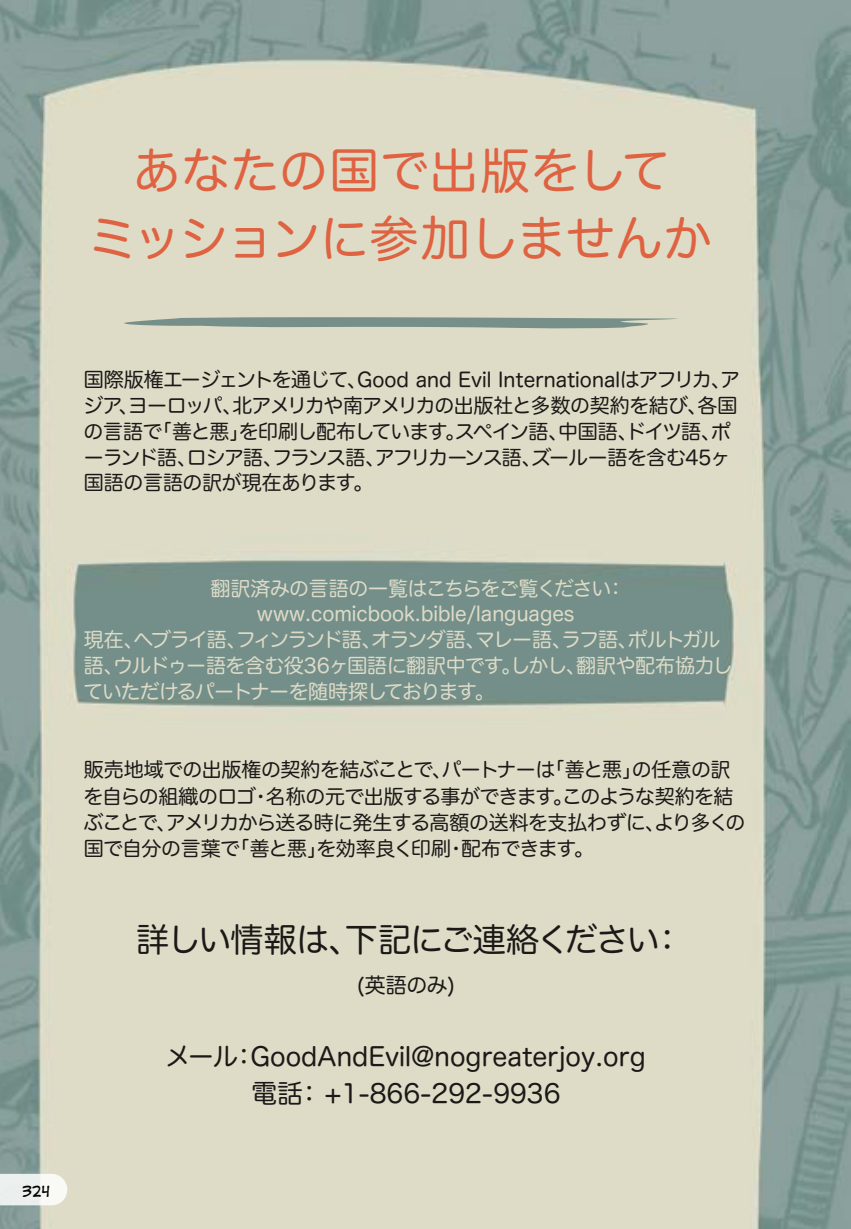
<style>
.page{position:relative;width:851px;height:1229px;background:#fff}
.page>*{position:absolute;margin:0;border:0;box-sizing:border-box;transform-origin:0 0}
.t1{font:49px/68.2px "Hira Maru Pro W4";letter-spacing:-.005em;color:#df6241;text-align:center}
.t2{font:33.07px "Hira Maru Pro W4";letter-spacing:-.04em;color:#1b1817}
.t3{font:25.72px/36.8px "Hira Maru Pro W4";color:#1b1817;text-align:center}
.t4{font:21px "Hira Maru Pro W4";color:#1b1817}
.t5{font:19.95px/25.7px "Hira Maru Pro W4";letter-spacing:-.035em;color:#1b1817}
.t6{font:19.95px "Hira Maru Pro W4";letter-spacing:-.035em;color:#dddbc7}
.t7{font:19.95px "Hira Maru Pro W4";letter-spacing:-.09em;color:#dddbc7}
.t8{font:19.95px "Hira Maru Pro W4";color:#dddbc7}
.t9{font:19.95px "Hira Maru Pro W4";letter-spacing:-.065em;color:#dddbc7}
.t10{font:14px "Digital Strip";color:#000}
</style>
<div class="page">
<img style="left:0;top:0;width:850px;height:1228px">
<svg style="left:124px;top:317px;width:555px;height:11px"></svg>
<svg style="left:0;top:1173px;width:67px;height:32px"></svg>
<h1 class="t1" style="left:88px;top:133px;width:626px">あなたの国で出版をして<br>ミッションに参加しませんか</h1>
<p class="t10" style="left:22px;top:1183px;width:29px">324</p>
<p class="t5" style="left:83px;top:366px;width:658px">国際版権エージェントを通じて、Good and Evil Internationalはアフリカ、アジア、ヨーロッパ、北アメリカや南アメリカの出版社と多数の契約を結び、各国の言語で「善と悪」を印刷し配布しています。スペイン語、中国語、ドイツ語、ポーランド語、ロシア語、フランス語、アフリカーンス語、ズールー語を含む45ヶ国語の言語の訳が現在あります。</p>
<p class="t6" style="left:210px;top:571px;width:417px">翻訳済みの言語の一覧はこちらをご覧ください：</p>
<p class="t8" style="left:257px;top:596px;width:319px">www.comicbook.bible/languages</p>
<p class="t7" style="left:84px;top:622px;width:638px">現在、ヘブライ語、フィンランド語、オランダ語、マレー語、ラフ語、ポルトガル</p>
<p class="t6" style="left:84px;top:648px;width:650px">語、ウルドゥー語を含む役36ヶ国語に翻訳中です。しかし、翻訳や配布協力し</p>
<p class="t9" style="left:83px;top:673px;width:413px">ていただけるパートナーを随時探しております。</p>
<p class="t5" style="left:83px;top:755px;width:663px;line-height:26.2px">販売地域での出版権の契約を結ぶことで、パートナーは「善と悪」の任意の訳を自らの組織のロゴ・名称の元で出版する事ができます。このような契約を結ぶことで、アメリカから送る時に発生する高額の送料を支払わずに、より多くの国で自分の言葉で「善と悪」を効率良く印刷・配布できます。</p>
<h2 class="t2" style="left:136px;top:911px;width:549px">詳しい情報は、下記にご連絡ください：</h2>
<p class="t4" style="left:357px;top:966px;width:99px">(英語のみ)</p>
<p class="t3" style="left:165px;top:1036px;width:482px">メール：GoodAndEvil@nogreaterjoy.org電話： +1-866-292-9936</p>
</div>
